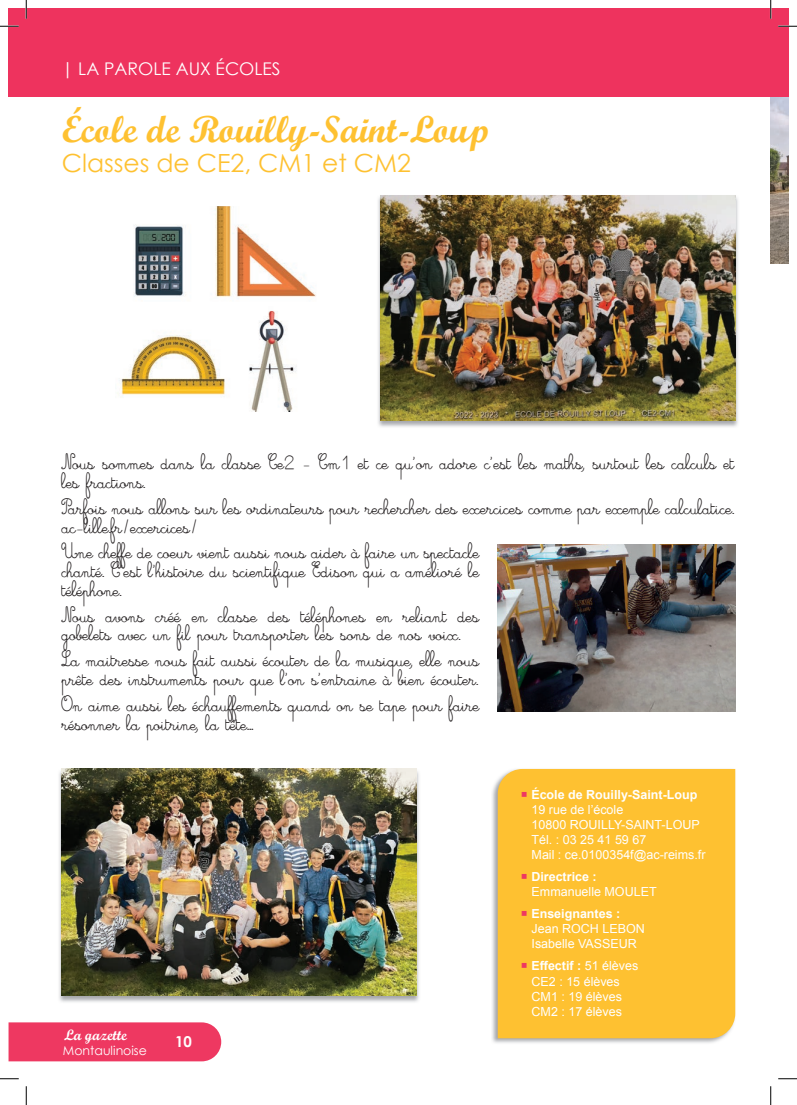
<style>
.page{position:relative;width:797px;height:1105px;background:#fff}
.page>*{position:absolute;margin:0;border:0;box-sizing:border-box;transform-origin:0 0}
.t1{font:37.5px "Script MT Bold";color:#fec131}
.t2{font:25px "Century Gothic";color:#fec131}
.t3{font:17.5px/18.8px "Cursivestandard";color:#231f20}
.t4{font:17.5px "Century Gothic";color:#fff}
.t5{font:15px "Script MT Bold";color:#fff}
.t6{font:700 15px "Century Gothic";color:#fff}
.t7{font:12.5px/15px "Arial";color:#fff}
.t8{font:12.5px "Century Gothic";color:#fff}
.s1{color:#ee3861}
.s2{font-weight:700}
</style>
<div class="page">
<img style="left:492px;top:768px;width:244px;height:275px">
<div style="left:498px;top:769px;width:237px;height:269px;background:#fec131"></div>
<div style="left:9px;top:1022px;width:212px;height:39px;background:#ee3861"></div>
<div style="left:9px;top:9px;width:761px;height:88px;background:#ee335e"></div>
<div style="left:770px;top:9px;width:18px;height:88px;background:#ee335e"></div>
<img style="left:770px;top:97px;width:18px;height:167px">
<img style="left:498px;top:544px;width:237px;height:168px">
<img style="left:378px;top:195px;width:360px;height:232px">
<img style="left:381px;top:195px;width:354px;height:226px">
<img style="left:59px;top:768px;width:360px;height:234px">
<img style="left:62px;top:769px;width:354px;height:227px">
<img style="left:117px;top:206px;width:199px;height:206px">
<svg style="left:0;top:25px;width:19px;height:2px"></svg>
<svg style="left:778px;top:25px;width:19px;height:2px"></svg>
<svg style="left:0;top:1078px;width:19px;height:1px"></svg>
<svg style="left:778px;top:1078px;width:19px;height:1px"></svg>
<svg style="left:25px;top:0;width:2px;height:19px"></svg>
<svg style="left:25px;top:1086px;width:2px;height:19px"></svg>
<svg style="left:770px;top:0;width:1px;height:19px"></svg>
<svg style="left:770px;top:1086px;width:1px;height:19px"></svg>
<p class="t4" style="left:62px;top:56px;width:220px">| LA PAROLE AUX ÉCOLES</p>
<h1 class="t1" style="left:62px;top:107px;width:430px">École de Rouilly-Saint-Loup</h1>
<h2 class="t2" style="left:62px;top:146px;width:351px">Classes de CE2, CM1 et CM2</h2>
<p class="t3" style="left:62px;top:454px;width:674px">Nous sommes dans la classe Ce2 - Cm1 et ce qu’on adore c’est les maths, surtout les calculs et les fractions.</p>
<p class="t3" style="left:62px;top:498px;width:674px">Parfois nous allons sur les ordinateurs pour rechercher des exercices comme par exemple calculatice. ac-lille.fr/exercices/</p>
<p class="t3" style="left:62px;top:543px;width:419px;text-align:justify">Une cheffe de coeur vient aussi nous aider à faire un spectacle chanté. C’est l’histoire du scientifique Edison qui a amélioré le téléphone.</p>
<p class="t3" style="left:62px;top:606px;width:419px">Nous avons créé en classe des téléphones en reliant des gobelets avec un fil pour transporter les sons de nos voix.</p>
<p class="t3" style="left:62px;top:651px;width:419px">La maitresse nous fait aussi écouter de la musique, elle nous prête des instruments pour que l’on s’entraine à bien écouter.</p>
<p class="t3" style="left:62px;top:695px;width:419px">On aime aussi les échauffements quand on se tape pour faire résonner la poitrine, la tête…</p>
<p class="t5" style="left:64px;top:1025px;width:64px">La gazette</p>
<p class="t6" style="left:175px;top:1032px;width:18px">10</p>
<p class="t8" style="left:63px;top:1041px;width:85px">Montaulinoise</p>
<p class="t7" style="left:531px;top:787px;width:175px;text-indent:-11px"><span class="s1">○</span> <span class="s2">École de Rouilly-Saint-Loup<br></span>19 rue de l’école<br>10800 ROUILLY-SAINT-LOUP<br>Tél. : 03 25 41 59 67<br>Mail : ce.0100354f@ac-reims.fr</p>
<p class="t7" style="left:531px;top:869px;width:127px;text-indent:-11px"><span class="s1">○</span> <span class="s2">Directrice :<br></span>Emmanuelle MOULET</p>
<p class="t7" style="left:531px;top:907px;width:115px;text-indent:-11px"><span class="s1">○</span> <span class="s2">Enseignantes :<br></span>Jean ROCH LEBON<br>Isabelle VASSEUR</p>
<p class="t7" style="left:531px;top:959px;width:108px;text-indent:-11px"><span class="s1">○</span> <span class="s2">Effectif :</span> 51 élèves<br>CE2 : 15 élèves<br>CM1 : 19 élèves<br>CM2 : 17 élèves</p>
</div>
